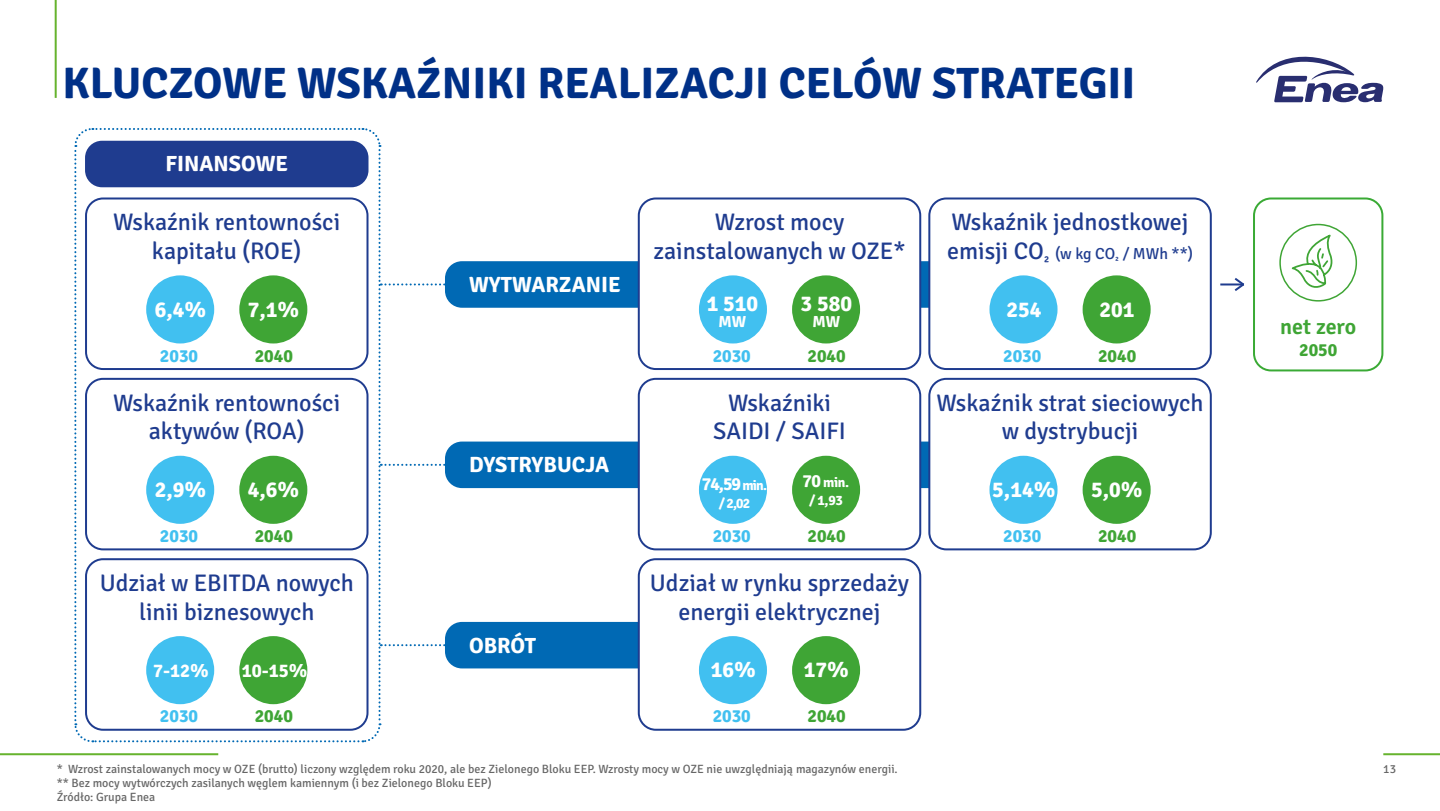
<style>
.page{position:relative;width:1440px;height:811px;background:#fff}
.page>*{position:absolute;margin:0;border:0;box-sizing:border-box;transform-origin:0 0}
.t1{font:700 44px "Signika";color:#003087}
.t2{font:24px/28.8px "Signika";color:#1f3c8f;text-align:center}
.t3{font:700 22px "Signika";color:#fff}
.t4{font:600 22px "Signika";color:#3fa535}
.t5{font:700 18.8px "Signika";color:#fff}
.t6{font:700 18px "Signika";color:#3fa535}
.t7{font:700 18px "Signika";color:#41c0f0}
.t8{font:700 18px "Signika";color:#fff}
.t9{font:16px "Signika";letter-spacing:-.005em;color:#1f3c8f}
.t10{font:700 16px "Signika";color:#fff}
.t11{font:700 14px/18px "Signika";letter-spacing:-.03em;color:#fff;text-align:center}
.t12{font:12px/14.4px "Signika";color:#666}
.s1{font-size:14px}
.s2{font-size:18px}
</style>
<div class="page">
<div style="left:445px;top:621px;width:281px;height:47px;background:#0069b4;border-radius:17px"></div>
<div style="left:445px;top:441px;width:734px;height:47px;background:#0069b4;border-radius:17px"></div>
<div style="left:445px;top:261px;width:547px;height:46px;background:#0069b4;border-radius:17px"></div>
<svg style="left:74px;top:128px;width:384px;height:615px"></svg>
<div style="left:86px;top:198px;width:282px;height:171px;background:#fff;border-radius:17px"></div>
<div style="left:85px;top:197px;width:284px;height:173px;border:2px solid #1f3c8f;border-radius:17px"></div>
<div style="left:146px;top:275px;width:68px;height:68px;background:#41c0f0;border-radius:50%"></div>
<div style="left:239px;top:275px;width:68px;height:68px;background:#3fa535;border-radius:50%"></div>
<hr style="left:0;top:752px;width:218px;height:2px;background:#66b32e">
<hr style="left:1383px;top:752px;width:57px;height:2px;background:#66b32e">
<hr style="left:55px;top:0;width:2px;height:98px;background:#66b32e">
<svg style="left:1256px;top:56px;width:128px;height:46px"></svg>
<div style="left:86px;top:378px;width:282px;height:171px;background:#fff;border-radius:17px"></div>
<div style="left:85px;top:377px;width:284px;height:173px;border:2px solid #1f3c8f;border-radius:17px"></div>
<div style="left:86px;top:559px;width:282px;height:170px;background:#fff;border-radius:17px"></div>
<div style="left:85px;top:558px;width:284px;height:172px;border:2px solid #1f3c8f;border-radius:17px"></div>
<div style="left:1253px;top:197px;width:130px;height:174px;border:2px solid #3aaa35;border-radius:17px"></div>
<svg style="left:1287px;top:231px;width:46px;height:58px"></svg>
<div style="left:1279px;top:224px;width:78px;height:77px;border:2px solid #3fa535;border-radius:50%"></div>
<hr style="left:1220px;top:283px;width:24px;height:2px;background:#1f3c8f">
<svg style="left:1232px;top:278px;width:12px;height:13px"></svg>
<div style="left:85px;top:141px;width:284px;height:46px;background:#1f3c8f;border-radius:17px"></div>
<div style="left:146px;top:455px;width:68px;height:68px;background:#41c0f0;border-radius:50%"></div>
<div style="left:239px;top:455px;width:68px;height:68px;background:#3fa535;border-radius:50%"></div>
<div style="left:146px;top:635px;width:68px;height:68px;background:#41c0f0;border-radius:50%"></div>
<div style="left:239px;top:635px;width:68px;height:68px;background:#3fa535;border-radius:50%"></div>
<div style="left:639px;top:198px;width:281px;height:171px;background:#fff;border-radius:17px"></div>
<div style="left:638px;top:197px;width:283px;height:173px;border:2px solid #1f3c8f;border-radius:17px"></div>
<div style="left:699px;top:275px;width:68px;height:68px;background:#41c0f0;border-radius:50%"></div>
<div style="left:792px;top:275px;width:68px;height:68px;background:#3fa535;border-radius:50%"></div>
<div style="left:929px;top:198px;width:282px;height:171px;background:#fff;border-radius:17px"></div>
<div style="left:928px;top:197px;width:284px;height:173px;border:2px solid #1f3c8f;border-radius:17px"></div>
<div style="left:989px;top:275px;width:69px;height:68px;background:#41c0f0;border-radius:50%"></div>
<div style="left:1083px;top:275px;width:68px;height:68px;background:#3fa535;border-radius:50%"></div>
<div style="left:639px;top:378px;width:281px;height:171px;background:#fff;border-radius:17px"></div>
<div style="left:638px;top:377px;width:283px;height:173px;border:2px solid #1f3c8f;border-radius:17px"></div>
<div style="left:699px;top:455px;width:68px;height:68px;background:#41c0f0;border-radius:50%"></div>
<div style="left:792px;top:455px;width:68px;height:68px;background:#3fa535;border-radius:50%"></div>
<div style="left:929px;top:378px;width:282px;height:171px;background:#fff;border-radius:17px"></div>
<div style="left:928px;top:377px;width:284px;height:173px;border:2px solid #1f3c8f;border-radius:17px"></div>
<div style="left:989px;top:455px;width:69px;height:68px;background:#41c0f0;border-radius:50%"></div>
<div style="left:1083px;top:455px;width:68px;height:68px;background:#3fa535;border-radius:50%"></div>
<div style="left:639px;top:559px;width:281px;height:170px;background:#fff;border-radius:17px"></div>
<div style="left:638px;top:558px;width:283px;height:172px;border:2px solid #1f3c8f;border-radius:17px"></div>
<div style="left:699px;top:635px;width:68px;height:68px;background:#41c0f0;border-radius:50%"></div>
<div style="left:792px;top:635px;width:68px;height:68px;background:#3fa535;border-radius:50%"></div>
<h1 class="t1" style="left:62px;top:57px;width:1075px">KLUCZOWE WSKAŹNIKI REALIZACJI CELÓW STRATEGII</h1>
<p class="t3" style="left:165px;top:151px;width:124px">FINANSOWE</p>
<p class="t2" style="left:113px;top:208px;width:229px">Wskaźnik rentowności kapitału (ROE)</p>
<p class="t2" style="left:653px;top:208px;width:254px">Wzrost mocy zainstalowanych w OZE*</p>
<p class="t2" style="left:947px;top:208px;width:243px;text-align:left">Wskaźnik jednostkowej emisji CO<sub>²</sub></p>
<p class="t9" style="left:1055px;top:244px;width:140px">(w kg CO<sub>²</sub> / MWh **)</p>
<p class="t3" style="left:469px;top:271px;width:153px">WYTWARZANIE</p>
<p class="t3" style="left:155px;top:295px;width:53px">6,4%</p>
<p class="t3" style="left:248px;top:295px;width:53px">7,1%</p>
<p class="t7" style="left:160px;top:344px;width:40px">2030</p>
<p class="t6" style="left:255px;top:344px;width:40px">2040</p>
<p class="t3" style="left:707px;top:290px;width:53px">1 510</p>
<p class="t10" style="left:719px;top:311px;width:29px">MW</p>
<p class="t7" style="left:713px;top:344px;width:40px">2030</p>
<p class="t3" style="left:801px;top:290px;width:53px">3 580</p>
<p class="t10" style="left:812px;top:311px;width:29px">MW</p>
<p class="t8" style="left:809px;top:319px;width:40px">2040</p>
<p class="t6" style="left:808px;top:344px;width:40px">2040</p>
<p class="t3" style="left:1006px;top:295px;width:36px">254</p>
<p class="t3" style="left:1099px;top:295px;width:36px">201</p>
<p class="t7" style="left:1003px;top:344px;width:40px">2030</p>
<p class="t6" style="left:1098px;top:344px;width:40px">2040</p>
<p class="t4" style="left:1280px;top:314px;width:77px">net zero</p>
<p class="t6" style="left:1299px;top:339px;width:40px">2050</p>
<p class="t2" style="left:113px;top:388px;width:229px">Wskaźnik rentowności aktywów (ROA)</p>
<p class="t2" style="left:713px;top:388px;width:135px">Wskaźniki<br>SAIDI / SAIFI</p>
<p class="t2" style="left:937px;top:388px;width:268px">Wskaźnik strat sieciowych w dystrybucji</p>
<p class="t3" style="left:469px;top:451px;width:142px">DYSTRYBUCJA</p>
<p class="t3" style="left:155px;top:476px;width:53px">2,9%</p>
<p class="t3" style="left:248px;top:476px;width:53px">4,6%</p>
<p class="t7" style="left:160px;top:525px;width:40px">2030</p>
<p class="t6" style="left:255px;top:525px;width:40px">2040</p>
<p class="t8" style="left:702px;top:473px;width:67px">74,59 <span class="s1">min.</span></p>
<p class="t11" style="left:719px;top:494px;width:33px">/ 2,02</p>
<p class="t7" style="left:713px;top:525px;width:40px">2030</p>
<p class="t11" style="left:803px;top:473px;width:48px"><span class="s2">70</span> min. / 1,93</p>
<p class="t3" style="left:992px;top:476px;width:65px">5,14%</p>
<p class="t3" style="left:1091px;top:476px;width:53px">5,0%</p>
<p class="t8" style="left:809px;top:499px;width:40px">2040</p>
<p class="t6" style="left:808px;top:525px;width:40px">2040</p>
<p class="t7" style="left:1003px;top:525px;width:40px">2030</p>
<p class="t6" style="left:1098px;top:525px;width:40px">2040</p>
<p class="t2" style="left:100px;top:568px;width:256px">Udział w EBITDA nowych linii biznesowych</p>
<p class="t2" style="left:650px;top:568px;width:261px">Udział w rynku sprzedaży energii elektrycznej</p>
<p class="t3" style="left:469px;top:632px;width:69px">OBRÓT</p>
<p class="t5" style="left:153px;top:659px;width:57px">7-12%</p>
<p class="t5" style="left:242px;top:659px;width:67px">10-15%</p>
<p class="t3" style="left:711px;top:656px;width:47px">16%</p>
<p class="t3" style="left:804px;top:656px;width:47px">17%</p>
<p class="t7" style="left:160px;top:705px;width:40px">2030</p>
<p class="t6" style="left:255px;top:705px;width:40px">2040</p>
<p class="t7" style="left:713px;top:705px;width:40px">2030</p>
<p class="t6" style="left:808px;top:705px;width:40px">2040</p>
<p class="t12" style="left:57px;top:761px;width:843px">* Wzrost zainstalowanych mocy w OZE (brutto) liczony względem roku 2020, ale bez Zielonego Bloku EEP. Wzrosty mocy w OZE nie uwzględniają magazynów energii. ** Bez mocy wytwórczych zasilanych węglem kamiennym (i bez Zielonego Bloku EEP)<br>Źródło: Grupa Enea</p>
<p class="t12" style="left:1383px;top:761px;width:14px">13</p>
</div>
